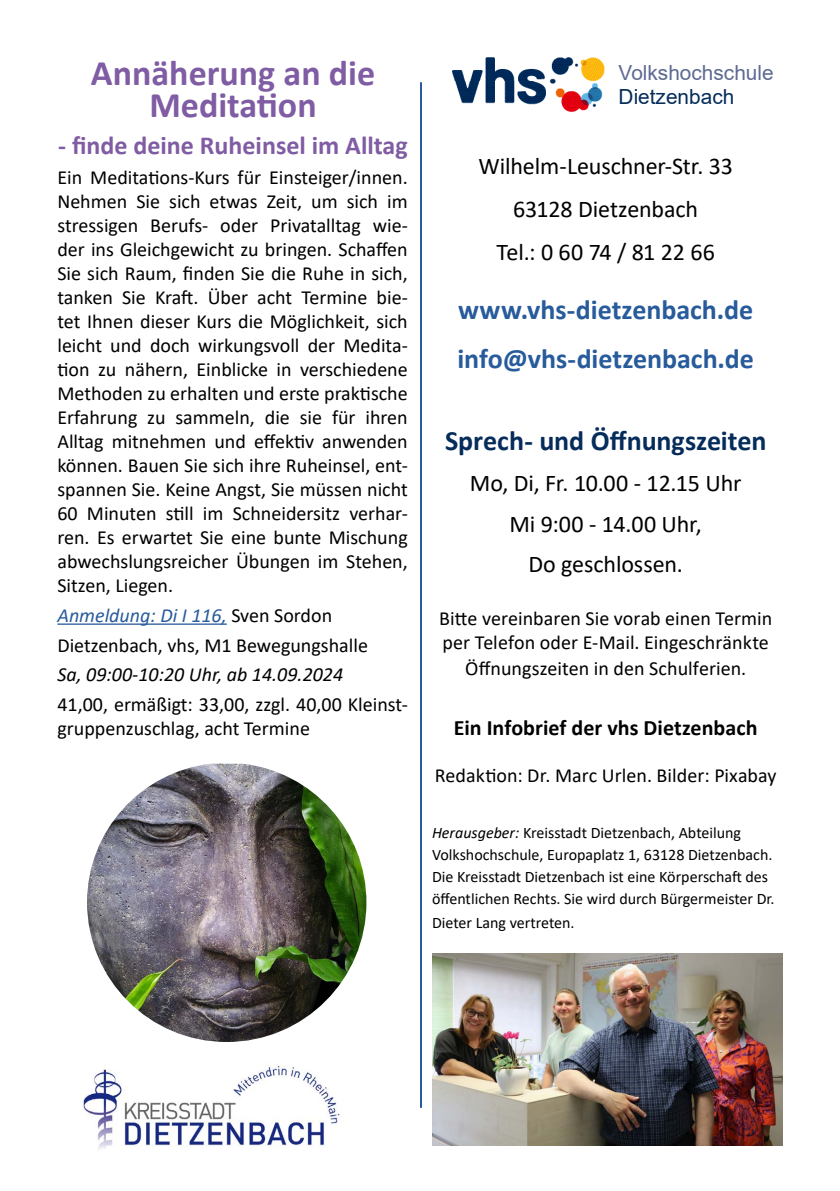
<style>
.page{position:relative;width:840px;height:1191px;background:#fff}
.page>*{position:absolute;margin:0;border:0;box-sizing:border-box;transform-origin:0 0}
.t1{font:700 36px/32px "Calibri";color:#7f5ca3;text-align:center}
.t2{font:700 28px/48.4px "Calibri";letter-spacing:-.005em;color:#275b9b}
.t3{font:700 28px "Calibri";color:#052c5a}
.t4{font:700 26px "Calibri";color:#7f5ca3}
.t5{font:24px/42.6px "Calibri";letter-spacing:-.005em;color:#000;text-align:center}
.t6{font:700 22px "Calibri";color:#000}
.t7{font:20.8px "Arial";color:#5e6a93}
.t8{font:20.8px "Arial";color:#052c5a}
.t9{font:20px/24px "Calibri";color:#000}
.t10{font:italic 20px "Calibri";color:#000}
.t11{font:16px/22px "Calibri";color:#000}
.s1{font-style:italic;color:#275b9b}
.s2{font-style:italic}
</style>
<div class="page">
<img style="left:432px;top:953px;width:350px;height:192px">
<hr style="left:420px;top:82px;width:2px;height:1025px;background:#275b9b">
<img style="left:83px;top:1066px;width:257px;height:83px">
<hr style="left:57px;top:623px;width:170px;height:2px;background:#275b9b">
<img style="left:452px;top:57px;width:153px;height:55px">
<img style="left:87px;top:763px;width:279px;height:279px">
<h1 class="t1" style="left:91px;top:56px;width:285px">Annäherung an die<br>Meditation</h1>
<h3 class="t4" style="left:58px;top:127px;width:351px">- finde deine Ruheinsel im Alltag</h3>
<p class="t9" style="left:57px;top:165px;width:352px;text-align:justify">Ein Meditations-Kurs für Einsteiger/innen.<br>Nehmen Sie sich etwas Zeit, um sich im stressigen Berufs- oder Privatalltag wie&shy;der ins Gleichgewicht zu bringen. Schaffen Sie sich Raum, finden Sie die Ruhe in sich, tanken Sie Kraft. Über acht Termine bie&shy;tet Ihnen dieser Kurs die Möglichkeit, sich leicht und doch wirkungsvoll der Medita&shy;tion zu nähern, Einblicke in verschiedene Methoden zu erhalten und erste praktische Erfahrung zu sammeln, die sie für ihren Alltag mitnehmen und effektiv anwenden können. Bauen Sie sich ihre Ruheinsel, ent&shy;spannen Sie. Keine Angst, Sie müssen nicht 60 Minuten still im Schneidersitz verhar&shy;ren. Es erwartet Sie eine bunte Mischung abwechslungsreicher Übungen im Stehen, Sitzen, Liegen.</p>
<p class="t9" style="left:57px;top:600px;width:312px;line-height:29.6px"><span class="s1">Anmeldung: Di I 116,</span> Sven Sordon<br>Dietzenbach, vhs, M1 Bewegungshalle</p>
<p class="t10" style="left:57px;top:660px;width:287px">Sa, 09:00-10:20 Uhr, ab 14.09.2024</p>
<p class="t9" style="left:57px;top:691px;width:351px">41,00, ermäßigt: 33,00, zzgl. 40,00 Kleinst&shy;gruppenzuschlag, acht Termine</p>
<p class="t7" style="left:618px;top:59px;width:156px">Volkshochschule</p>
<p class="t8" style="left:618px;top:83px;width:117px">Dietzenbach</p>
<p class="t5" style="left:478px;top:144px;width:256px">Wilhelm-Leuschner-Str. 33<br>63128 Dietzenbach<br>Tel.: 0 60 74 / 81 22 66</p>
<h2 class="t2" style="left:457px;top:285px;width:298px">www.vhs-dietzenbach.de info@vhs-dietzenbach.de</h2>
<h2 class="t3" style="left:445px;top:421px;width:323px">Sprech- und Öffnungszeiten</h2>
<p class="t5" style="left:469px;top:462px;width:273px;line-height:40.6px">Mo, Di, Fr. 10.00 - 12.15 Uhr<br>Mi 9:00 - 14.00 Uhr,<br>Do geschlossen.</p>
<p class="t9" style="left:439px;top:605px;width:334px">Bitte vereinbaren Sie vorab einen Termin per Telefon oder E-Mail. Eingeschränkte</p>
<p class="t9" style="left:465px;top:656px;width:282px">Öffnungszeiten in den Schulferien.</p>
<p class="t6" style="left:453px;top:712px;width:305px">Ein Infobrief der vhs Dietzenbach</p>
<p class="t9" style="left:434px;top:763px;width:343px">Redaktion: Dr. Marc Urlen. Bilder: Pixabay</p>
<p class="t11" style="left:432px;top:821px;width:344px"><span class="s2">Herausgeber:</span> Kreisstadt Dietzenbach, Abteilung Volkshochschule, Europaplatz 1, 63128 Dietzenbach.<br>Die Kreisstadt Dietzenbach ist eine Körperschaft des öffentlichen Rechts. Sie wird durch Bürgermeister Dr.</p>
<p class="t11" style="left:432px;top:911px;width:144px">Dieter Lang vertreten.</p>
</div>
